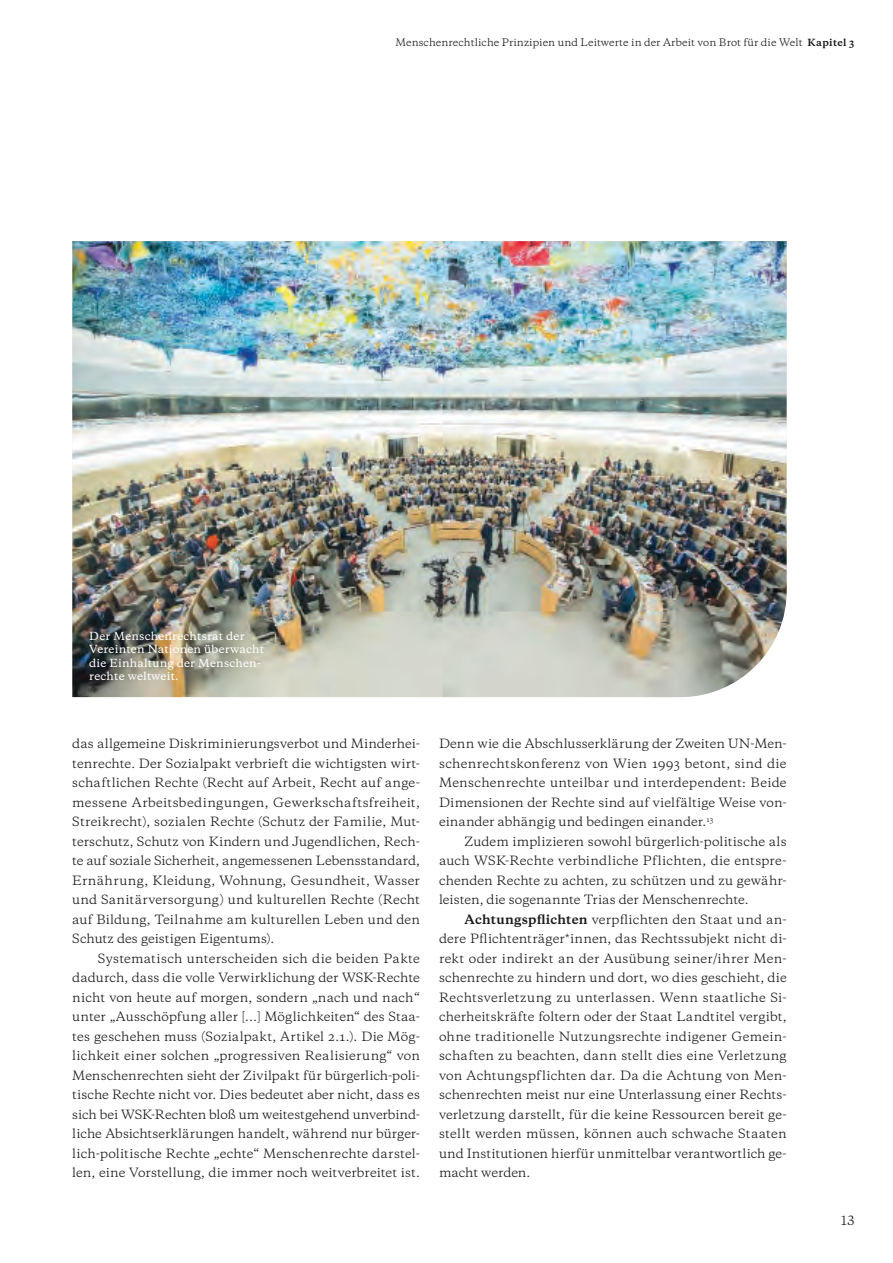
<style>
.page{position:relative;width:893px;height:1263px;background:#fff}
.page>*{position:absolute;margin:0;border:0;box-sizing:border-box;transform-origin:0 0}
.t1{font:12px/19.5px "Galaxie Copernicus";color:#1c1c1b;text-align:justify}
.t2{font:500 10.5px/13.5px "Galaxie Copernicus";letter-spacing:.02em;color:#fff}
.t3{font:9.75px "Galaxie Copernicus";letter-spacing:.01em;color:#1c1c1b}
.s1{font-weight:700;font-size:9.3px}
.s2{font-weight:700}
</style>
<div class="page">
<img style="left:72px;top:241px;width:715px;height:456px">
<p class="t3" style="left:395px;top:36px;width:460px">Menschenrechtliche Prinzipien und Leitwerte in der Arbeit von Brot für die Welt <span class="s1">Kapitel 3</span></p>
<p class="t2" style="left:89px;top:629px;width:176px">Der Menschenrechtsrat der<br>Vereinten Nationen überwacht die Einhaltung der Menschen&shy;rechte weltweit.</p>
<p class="t1" style="left:72px;top:734px;width:349px">das allgemeine Diskriminierungsverbot und Minderhei&shy;tenrechte. Der Sozialpakt verbrieft die wichtigsten wirt&shy;schaftlichen Rechte (Recht auf Arbeit, Recht auf ange&shy;messene Arbeitsbedingungen, Gewerkschaftsfreiheit, Streikrecht), sozialen Rechte (Schutz der Familie, Mut&shy;terschutz, Schutz von Kindern und Jugendlichen, Rech&shy;te auf soziale Sicherheit, angemessenen Lebensstandard, Ernährung, Kleidung, Wohnung, Gesundheit, Wasser und Sanitärversorgung) und kulturellen Rechte (Recht auf Bildung, Teilnahme am kulturellen Leben und den Schutz des geistigen Eigentums).</p>
<p class="t1" style="left:72px;top:948px;width:349px;text-indent:26px">Systematisch unterscheiden sich die beiden Pakte dadurch, dass die volle Verwirklichung der WSK-Rechte nicht von heute auf morgen, sondern „nach und nach“ unter „Ausschöpfung aller […] Möglichkeiten“ des Staa&shy;tes geschehen muss (Sozialpakt, Artikel 2.1.). Die Mög&shy;lichkeit einer solchen „progressiven Realisierung“ von Menschenrechten sieht der Zivilpakt für bürgerlich-poli&shy;tische Rechte nicht vor. Dies bedeutet aber nicht, dass es sich bei WSK-Rechten bloß um weitestgehend unverbind&shy;liche Absichtserklärungen handelt, während nur bürger&shy;lich-politische Rechte „echte“ Menschenrechte darstel&shy;len, eine Vorstellung, die immer noch weitverbreitet ist.</p>
<p class="t1" style="left:439px;top:734px;width:349px">Denn wie die Abschlusserklärung der Zweiten UN-Men&shy;schenrechtskonferenz von Wien 1993 betont, sind die Menschenrechte unteilbar und interdependent: Beide Dimensionen der Rechte sind auf vielfältige Weise von&shy;einander abhängig und bedingen einander.<sup>13</sup></p>
<p class="t1" style="left:439px;top:831px;width:349px;text-indent:26px">Zudem implizieren sowohl bürgerlich-politische als auch WSK-Rechte verbindliche Pflichten, die entspre&shy;chenden Rechte zu achten, zu schützen und zu gewähr&shy;leisten, die sogenannte Trias der Menschenrechte.</p>
<p class="t1" style="left:439px;top:909px;width:349px;text-indent:26px"><span class="s2">Achtungspflichten</span> verpflichten den Staat und an&shy;dere Pflichtenträger*innen, das Rechtssubjekt nicht di&shy;rekt oder indirekt an der Ausübung seiner/ihrer Men&shy;schenrechte zu hindern und dort, wo dies geschieht, die Rechtsverletzung zu unterlassen. Wenn staatliche Si&shy;cherheitskräfte foltern oder der Staat Landtitel vergibt, ohne traditionelle Nutzungsrechte indigener Gemein&shy;schaften zu beachten, dann stellt dies eine Verletzung von Achtungspflichten dar. Da die Achtung von Men&shy;schenrechten meist nur eine Unterlassung einer Rechts&shy;verletzung darstellt, für die keine Ressourcen bereit ge&shy;stellt werden müssen, können auch schwache Staaten und Institutionen hierfür unmittelbar verantwortlich ge&shy;macht werden.</p>
<p class="t1" style="left:841px;top:1210px;width:15px">13</p>
</div>
